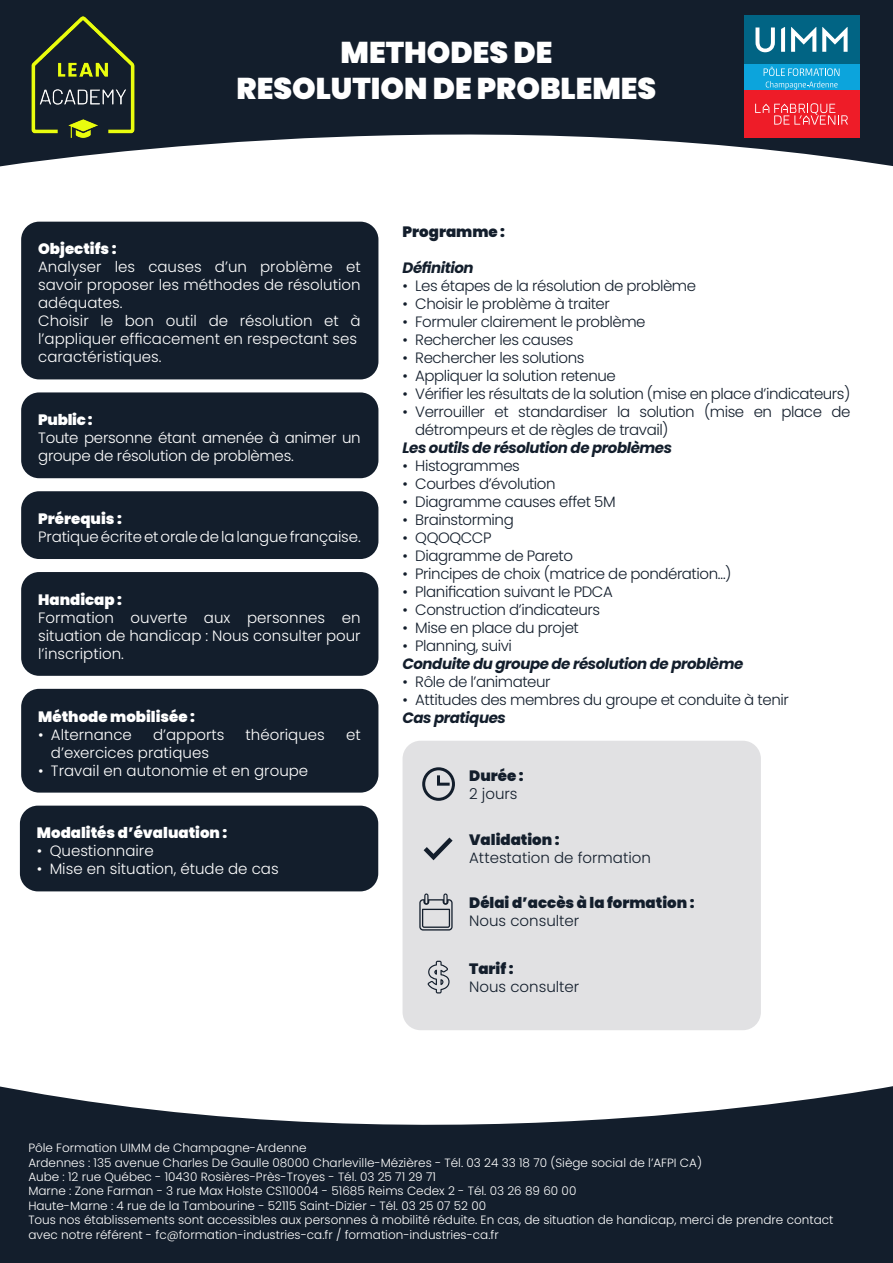
<style>
.page{position:relative;width:893px;height:1263px;background:#fff}
.page>*{position:absolute;margin:0;border:0;box-sizing:border-box;transform-origin:0 0}
.t1{font:900 30px "Poppins";color:#fff}
.t2{font:300 15px/18px "Poppins";letter-spacing:-.03em;color:#131e2c}
.t3{font:300 15px/18px "Poppins";color:#fff;text-align:justify}
.t4{font:italic 700 15px "Poppins";letter-spacing:-.03em;color:#131e2c}
.t5{font:900 15px "Poppins";color:#fff}
.t6{font:300 15px/18px "Poppins";letter-spacing:-.02em;color:#fff}
.t7{font:900 15px "Poppins";color:#131e2c}
.t8{font:300 15px "Poppins";color:#131e2c}
.t9{font:300 12px/14.4px "Poppins";color:#fff}
</style>
<div class="page">
<svg style="left:0;top:1086px;width:893px;height:177px;background:#353f4b"></svg>
<svg style="left:0;top:0;width:893px;height:167px;fill:#131e2c"></svg>
<img style="left:21px;top:15px;width:123px;height:123px">
<div style="left:744px;top:15px;width:115px;height:49px;background:#016484"></div>
<svg style="left:755px;top:27px;width:20px;height:25px"></svg>
<svg style="left:781px;top:27px;width:4px;height:25px"></svg>
<svg style="left:791px;top:27px;width:25px;height:25px"></svg>
<svg style="left:822px;top:27px;width:26px;height:25px"></svg>
<div style="left:744px;top:90px;width:115px;height:48px;background:#ee1c28"></div>
<svg style="left:755px;top:103px;width:93px;height:22px"></svg>
<div style="left:744px;top:64px;width:115px;height:26px;background:#0ca4dc"></div>
<svg style="left:764px;top:67px;width:75px;height:22px"></svg>
<div style="left:21px;top:222px;width:357px;height:157px;background:#131e2c;border-radius:18px"></div>
<div style="left:21px;top:392px;width:357px;height:86px;background:#131e2c;border-radius:18px"></div>
<div style="left:21px;top:491px;width:357px;height:68px;background:#131e2c;border-radius:18px"></div>
<div style="left:21px;top:572px;width:357px;height:104px;background:#131e2c;border-radius:18px"></div>
<div style="left:21px;top:689px;width:357px;height:104px;background:#131e2c;border-radius:18px"></div>
<div style="left:20px;top:806px;width:358px;height:85px;background:#131e2c;border-radius:18px"></div>
<div style="left:403px;top:741px;width:358px;height:289px;background:#e1e1e3;border-radius:18px"></div>
<div style="left:422px;top:767px;width:33px;height:34px;border:3px solid #131e2c;border-radius:50%"></div>
<svg style="left:437px;top:772px;width:16px;height:15px"></svg>
<svg style="left:423px;top:837px;width:30px;height:24px"></svg>
<svg style="left:419px;top:893px;width:34px;height:37px"></svg>
<svg style="left:428px;top:961px;width:22px;height:32px"></svg>
<p class="t1" style="left:341px;top:35px;width:213px">METHODES DE</p>
<p class="t1" style="left:237px;top:71px;width:421px">RESOLUTION DE PROBLEMES</p>
<p class="t7" style="left:403px;top:223px;width:104px">Programme :</p>
<p class="t4" style="left:403px;top:259px;width:73px">Définition</p>
<p class="t2" style="left:403px;top:277px;width:295px">• Les étapes de la résolution de problème</p>
<p class="t2" style="left:403px;top:295px;width:209px">• Choisir le problème à traiter</p>
<p class="t2" style="left:403px;top:313px;width:245px">• Formuler clairement le problème</p>
<p class="t2" style="left:403px;top:331px;width:172px">• Rechercher les causes</p>
<p class="t2" style="left:403px;top:349px;width:183px">• Rechercher les solutions</p>
<p class="t2" style="left:403px;top:367px;width:215px">• Appliquer la solution retenue</p>
<p class="t2" style="left:403px;top:385px;width:449px">• Vérifier les résultats de la solution (mise en place d’indicateurs)</p>
<p class="t2" style="left:415px;top:403px;width:437px;text-indent:-13px">• Verrouiller et standardiser la solution (mise en place de détrompeurs et de règles de travail)</p>
<p class="t4" style="left:403px;top:439px;width:271px">Les outils de résolution de problèmes</p>
<p class="t2" style="left:403px;top:457px;width:119px">• Histogrammes</p>
<p class="t2" style="left:403px;top:475px;width:155px">• Courbes d’évolution</p>
<p class="t2" style="left:403px;top:493px;width:215px">• Diagramme causes effet 5M</p>
<p class="t2" style="left:403px;top:511px;width:113px">• Brainstorming</p>
<p class="t2" style="left:403px;top:529px;width:90px">• QQOQCCP</p>
<p class="t2" style="left:403px;top:547px;width:172px">• Diagramme de Pareto</p>
<p class="t2" style="left:403px;top:565px;width:330px">• Principes de choix (matrice de pondération…)</p>
<p class="t2" style="left:403px;top:583px;width:212px">• Planification suivant le PDCA</p>
<p class="t2" style="left:403px;top:601px;width:199px">• Construction d’indicateurs</p>
<p class="t2" style="left:403px;top:619px;width:178px">• Mise en place du projet</p>
<p class="t2" style="left:403px;top:637px;width:111px">• Planning, suivi</p>
<p class="t4" style="left:403px;top:655px;width:342px">Conduite du groupe de résolution de problème</p>
<p class="t2" style="left:403px;top:673px;width:150px">• Rôle de l’animateur</p>
<p class="t2" style="left:403px;top:691px;width:388px">• Attitudes des membres du groupe et conduite à tenir</p>
<p class="t5" style="left:38px;top:240px;width:80px">Objectifs :</p>
<p class="t3" style="left:38px;top:258px;width:324px">Analyser les causes d’un problème et savoir proposer les méthodes de résolution adéquates.</p>
<p class="t3" style="left:38px;top:312px;width:324px">Choisir le bon outil de résolution et à l’appliquer efficacement en respectant ses</p>
<p class="t3" style="left:38px;top:348px;width:125px">caractéristiques.</p>
<p class="t5" style="left:38px;top:411px;width:56px">Public :</p>
<p class="t6" style="left:38px;top:429px;width:324px">Toute personne étant amenée à animer un groupe de résolution de problèmes.</p>
<p class="t5" style="left:38px;top:510px;width:85px">Prérequis :</p>
<p class="t3" style="left:38px;top:528px;width:324px">Pratique écrite et orale de la langue française.</p>
<p class="t5" style="left:38px;top:591px;width:85px">Handicap :</p>
<p class="t3" style="left:38px;top:609px;width:324px">Formation ouverte aux personnes en situation de handicap : Nous consulter pour l’inscription.</p>
<p class="t5" style="left:38px;top:708px;width:158px">Méthode mobilisée :</p>
<p class="t4" style="left:403px;top:709px;width:105px">Cas pratiques</p>
<p class="t3" style="left:38px;top:725px;width:95px">• Alternance</p>
<p class="t3" style="left:153px;top:725px;width:73px">d’apports</p>
<p class="t3" style="left:246px;top:725px;width:81px">théoriques</p>
<p class="t3" style="left:346px;top:725px;width:16px">et</p>
<p class="t3" style="left:51px;top:743px;width:160px">d’exercices pratiques</p>
<p class="t3" style="left:38px;top:761px;width:272px">• Travail en autonomie et en groupe</p>
<p class="t7" style="left:469px;top:767px;width:56px">Durée :</p>
<p class="t2" style="left:469px;top:785px;width:50px">2 jours</p>
<p class="t7" style="left:469px;top:831px;width:92px">Validation :</p>
<p class="t8" style="left:469px;top:849px;width:183px">Attestation de formation</p>
<p class="t7" style="left:469px;top:894px;width:227px">Délai d’accès à la formation :</p>
<p class="t8" style="left:469px;top:912px;width:112px">Nous consulter</p>
<p class="t7" style="left:469px;top:960px;width:46px">Tarif :</p>
<p class="t8" style="left:469px;top:978px;width:112px">Nous consulter</p>
<p class="t5" style="left:37px;top:824px;width:192px">Modalités d’évaluation :</p>
<p class="t3" style="left:37px;top:842px;width:118px">• Questionnaire</p>
<p class="t3" style="left:37px;top:860px;width:243px">• Mise en situation, étude de cas</p>
<p class="t9" style="left:28px;top:1141px;width:806px">Pôle Formation UIMM de Champagne-Ardenne<br>Ardennes : 135 avenue Charles De Gaulle 08000 Charleville-Mézières - Tél. 03 24 33 18 70 (Siège social de l’AFPI CA)<br>Aube : 12 rue Québec - 10430 Rosières-Près-Troyes - Tél. 03 25 71 29 71<br>Marne : Zone Farman - 3 rue Max Holste CS110004 - 51685 Reims Cedex 2 - Tél. 03 26 89 60 00<br>Haute-Marne : 4 rue de la Tambourine - 52115 Saint-Dizier - Tél. 03 25 07 52 00<br>Tous nos établissements sont accessibles aux personnes à mobilité réduite. En cas, de situation de handicap, merci de prendre contact avec notre référent - fc@formation-industries-ca.fr / formation-industries-ca.fr</p>
</div>
